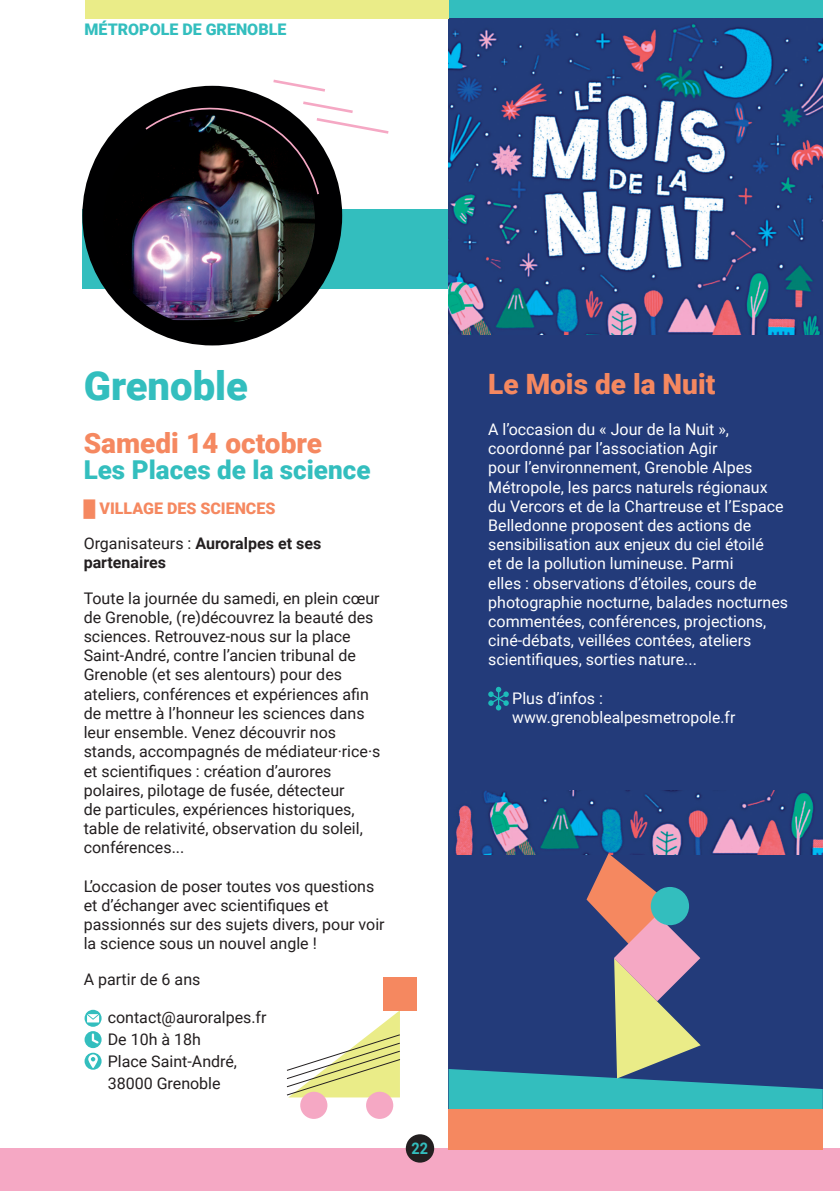
<style>
.page{position:relative;width:840px;height:1191px;background:#fff}
.page>*{position:absolute;margin:0;border:0;box-sizing:border-box;transform-origin:0 0}
.t1{font:900 40px "Roboto";color:#33bebe}
.t2{font:900 28px "Roboto";color:#f58860}
.t3{font:900 26px "Roboto";color:#33bebe}
.t4{font:16px/19.2px "Roboto";color:#231f20}
.t5{font:16px/19.2px "Roboto";color:#fff}
.t6{font:700 16px/19.2px "Roboto";color:#231f20}
.t7{font:900 16px "Roboto";color:#f58860}
.t8{font:900 16px "Roboto";color:#33bebe}
.texte_courant{font:700 16px "Roboto";color:#33bebe;scale:.9 1}
.s1{font-family:"Arial";font-weight:400}
.s2{font-weight:400}
</style>
<div class="page">
<div style="left:82px;top:209px;width:366px;height:80px;background:#33bebe"></div>
<div style="left:82px;top:86px;width:260px;height:259px;background:#000001;border-radius:50%"></div>
<img style="left:104px;top:115px;width:211px;height:211px;border-radius:105px">
<svg style="left:143px;top:100px;width:246px;height:96px"></svg>
<svg style="left:273px;top:79px;width:52px;height:13px"></svg>
<svg style="left:286px;top:1010px;width:115px;height:87px"></svg>
<div style="left:383px;top:977px;width:33px;height:33px;background:#f58860"></div>
<div style="left:366px;top:1091px;width:27px;height:28px;background:#f5a8c4;border-radius:50%"></div>
<div style="left:300px;top:1091px;width:27px;height:28px;background:#f5a8c4;border-radius:50%"></div>
<div style="left:448px;top:334px;width:374px;height:814px;background:#233b7a"></div>
<hr style="left:839px;top:18px;width:1px;height:1173px;background:#33bebe">
<div style="left:448px;top:0;width:374px;height:18px;background:#33bebe"></div>
<div style="left:0;top:1148px;width:839px;height:43px;background:#f5a8c4"></div>
<div style="left:448px;top:1109px;width:374px;height:40px;background:#f58860"></div>
<hr style="left:839px;top:1148px;width:1px;height:43px;background:#f5a8c4">
<div style="left:405px;top:1134px;width:29px;height:28px;background:#231f20;border-radius:50%"></div>
<img style="left:448px;top:18px;width:374px;height:316px">
<img style="left:455px;top:791px;width:367px;height:62px">
<svg style="left:448px;top:853px;width:374px;height:256px"></svg>
<div style="left:650px;top:887px;width:38px;height:38px;background:#33bebe;border-radius:50%"></div>
<div style="left:85px;top:0;width:363px;height:18px;background:#eaec88"></div>
<svg style="left:84px;top:1009px;width:17px;height:60px"></svg>
<svg style="left:488px;top:687px;width:20px;height:23px"></svg>
<p class="t8" style="left:84px;top:18px;width:203px">MÉTROPOLE DE GRENOBLE</p>
<p class="t1" style="left:84px;top:358px;width:166px">Grenoble</p>
<p class="t2" style="left:84px;top:423px;width:240px">Samedi 14 octobre</p>
<p class="t3" style="left:84px;top:451px;width:288px">Les Places de la science</p>
<p class="t7" style="left:84px;top:497px;width:193px"><span class="s1">█</span> VILLAGE DES SCIENCES</p>
<p class="t6" style="left:84px;top:533px;width:239px"><span class="s2">Organisateurs :</span> Auroralpes et ses partenaires</p>
<p class="t4" style="left:84px;top:588px;width:298px">Toute la journée du samedi, en plein cœur de Grenoble, (re)découvrez la beauté des sciences. Retrouvez-nous sur la place Saint-André, contre l’ancien tribunal de Grenoble (et ses alentours) pour des ateliers, conférences et expériences afin de mettre à l’honneur les sciences dans leur ensemble. Venez découvrir nos stands, accompagnés de médiateur·rice·s et scientifiques : création d’aurores polaires, pilotage de fusée, détecteur<br>de particules, expériences historiques, table de relativité, observation du soleil, conférences...</p>
<p class="t4" style="left:84px;top:876px;width:302px">L’occasion de poser toutes vos questions et d’échanger avec scientifiques et passionnés sur des sujets divers, pour voir la science sous un nouvel angle !</p>
<p class="t4" style="left:84px;top:968px;width:118px">A partir de 6 ans</p>
<p class="t4" style="left:108px;top:1006px;width:160px">contact@auroralpes.fr</p>
<p class="t4" style="left:108px;top:1028px;width:95px">De 10h à 18h</p>
<p class="t4" style="left:108px;top:1050px;width:131px">Place Saint-André,</p>
<p class="t4" style="left:108px;top:1072px;width:114px">38000 Grenoble</p>
<p class="texte_courant" style="left:411px;top:1137px;width:20px">22</p>
<p class="t2" style="left:488px;top:364px;width:228px">Le Mois de la Nuit</p>
<p class="t5" style="left:488px;top:419px;width:301px">A l’occasion du « Jour de la Nuit », coordonné par l’association Agir<br>pour l’environnement, Grenoble Alpes Métropole, les parcs naturels régionaux du Vercors et de la Chartreuse et l’Espace Belledonne proposent des actions de sensibilisation aux enjeux du ciel étoilé<br>et de la pollution lumineuse. Parmi<br>elles : observations d’étoiles, cours de photographie nocturne, balades nocturnes commentées, conférences, projections, ciné-débats, veillées contées, ateliers scientifiques, sorties nature...</p>
<p class="t5" style="left:512px;top:688px;width:92px">Plus d’infos :</p>
<p class="t5" style="left:512px;top:707px;width:224px">www.grenoblealpesmetropole.fr</p>
</div>
